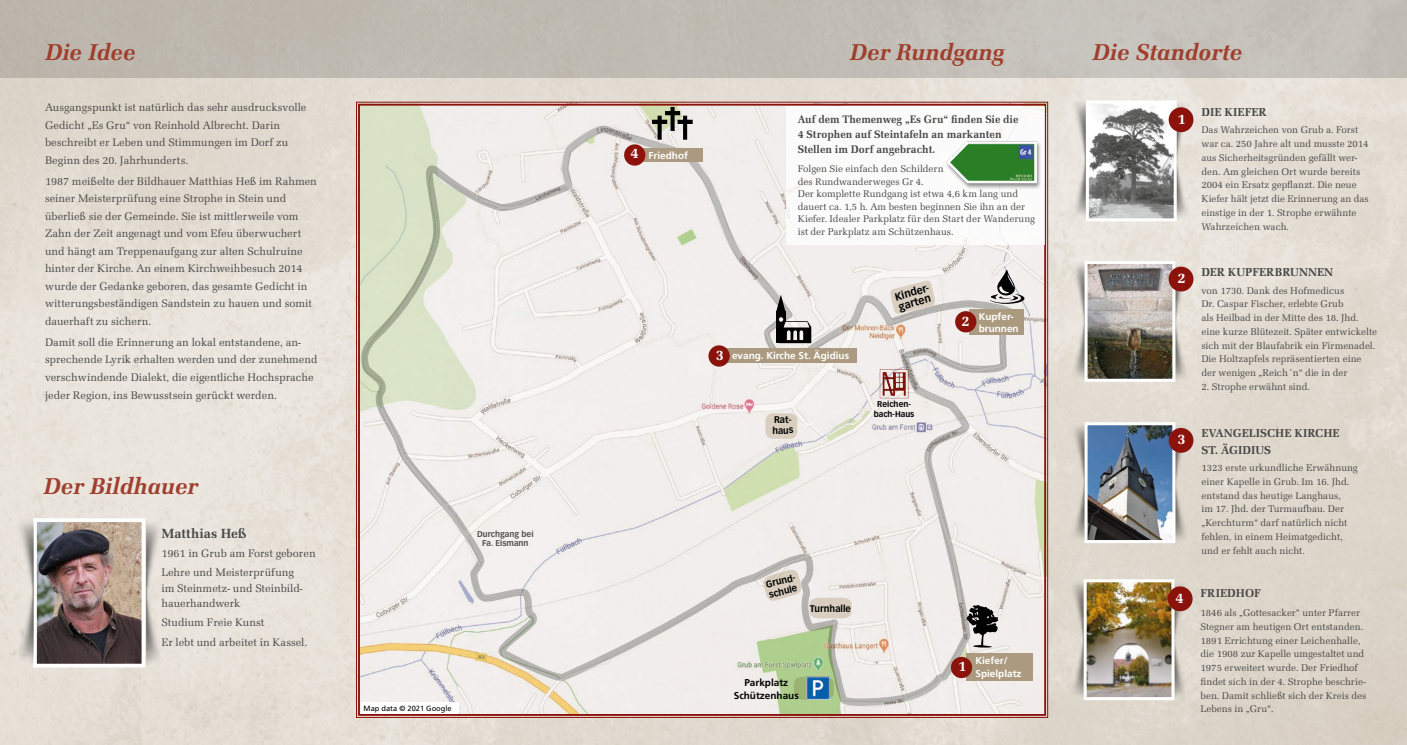
<style>
.page{position:relative;width:1407px;height:745px;background:#fff}
.page>*{position:absolute;margin:0;border:0;box-sizing:border-box;transform-origin:0 0}
.t1{font:italic 700 23.75px "Latino URW";color:#a03f2d}
.t2{font:700 15px "Latino URW";color:#fff}
.t3{font:700 13.75px "Latino URW";color:#484847}
.t4{font:700 11.88px/16.2px "Latino URW";color:#484847}
.t5{font:11.25px/17.5px "Latino URW";color:#484847}
.t6{font:700 11.25px/15px "Latino URW";color:#484847}
.t7{font:700 10.62px/10.6px "Vectora LH";color:#000}
.t8{font:10px/13.8px "Latino URW";color:#484847}
.t9{font:700 10px/12px "Frutiger";color:#fff}
.t10{font:700 10px/12px "Frutiger";color:#000;text-align:center}
.t11{font:700 9.38px/10.6px "Vectora LH";color:#000}
.t12{font:700 8.25px/9.4px "Vectora LH";color:#565655;text-align:center}
.t13{font:700 8.25px/9.4px "Vectora LH";color:#000;text-align:center}
.t14{font:7.5px "Frutiger";color:#000}
.s1{font-family:"Minion Pro"}
.s2{font-family:"Latino URW";font-size:15px}
</style>
<div class="page">
<img style="left:0;top:78px;width:1407px;height:666px">
<div style="left:0;top:0;width:1407px;height:78px;background:linear-gradient(to right,#bbb5ab,#c7c3bd)"></div>
<img style="left:50px;top:523px;width:65px;height:139px">
<div style="left:33px;top:518px;width:112px;height:149px;border:4px solid #fff"></div>
<img style="left:115px;top:511px;width:46px;height:166px">
<img style="left:4px;top:511px;width:46px;height:166px">
<img style="left:1149px;top:256px;width:37px;height:134px">
<img style="left:1061px;top:256px;width:38px;height:134px">
<img style="left:1088px;top:265px;width:83px;height:112px">
<div style="left:1084px;top:261px;width:91px;height:120px;border:3px solid #fff"></div>
<div style="left:1168px;top:266px;width:25px;height:25px;background:#8b130c;border-radius:50%"></div>
<img style="left:1149px;top:417px;width:37px;height:134px">
<img style="left:1061px;top:417px;width:38px;height:134px">
<img style="left:1088px;top:426px;width:83px;height:112px">
<div style="left:1084px;top:422px;width:91px;height:120px;border:3px solid #fff"></div>
<div style="left:1168px;top:427px;width:25px;height:25px;background:#8b130c;border-radius:50%"></div>
<img style="left:1148px;top:574px;width:37px;height:134px">
<img style="left:1060px;top:574px;width:38px;height:134px">
<img style="left:1087px;top:583px;width:83px;height:112px">
<div style="left:1083px;top:579px;width:91px;height:120px;border:3px solid #fff"></div>
<div style="left:1168px;top:586px;width:24px;height:25px;background:#8b130c;border-radius:50%"></div>
<svg style="left:356px;top:101px;width:692px;height:616px"></svg>
<div style="left:670px;top:107px;width:5px;height:24px;background:#020202"></div>
<svg style="left:360px;top:111px;width:613px;height:599px"></svg>
<hr style="left:716px;top:323px;width:4px;height:12px;background:#f2efee;border-radius:2px">
<svg style="left:762px;top:270px;width:263px;height:377px"></svg>
<svg style="left:794px;top:676px;width:40px;height:23px"></svg>
<img style="left:1152px;top:95px;width:37px;height:134px">
<img style="left:1061px;top:95px;width:37px;height:134px">
<img style="left:1090px;top:104px;width:82px;height:113px">
<div style="left:1086px;top:100px;width:90px;height:121px;border:3px solid #fff"></div>
<div style="left:1168px;top:107px;width:25px;height:25px;background:#8b130c;border-radius:50%"></div>
<div style="left:361px;top:702px;width:98px;height:11px;background:#fff"></div>
<div style="left:786px;top:106px;width:258px;height:139px;background:#fff"></div>
<div style="left:722px;top:348px;width:134px;height:15px;background:#ab9a7f"></div>
<div style="left:708px;top:345px;width:22px;height:21px;background:#8b130c;border-radius:50%"></div>
<div style="left:638px;top:148px;width:64px;height:13px;background:#ab9a7f"></div>
<div style="left:624px;top:144px;width:21px;height:21px;background:#8b130c;border-radius:50%"></div>
<div style="left:969px;top:309px;width:54px;height:25px;background:#ab9a7f"></div>
<div style="left:955px;top:311px;width:21px;height:21px;background:#8b130c;border-radius:50%"></div>
<div style="left:966px;top:653px;width:66px;height:27px;background:#ab9a7f"></div>
<img style="left:807px;top:676px;width:23px;height:23px">
<div style="left:951px;top:656px;width:21px;height:21px;background:#8b130c;border-radius:50%"></div>
<div style="left:945px;top:140px;width:97px;height:49px;background:#000;opacity:.45"></div>
<img style="left:945px;top:140px;width:97px;height:44px">
<h1 class="t1" style="left:45px;top:37px;width:92px">Die Idee</h1>
<p class="t5" style="left:45px;top:99px;width:263px">Ausgangspunkt ist natürlich das sehr ausdrucksvolle Gedicht „Es Gru“ von Reinhold Albrecht. Darin beschreibt er Leben und Stimmungen im Dorf zu Beginn des 20. Jahrhunderts.</p>
<p class="t5" style="left:45px;top:172px;width:273px">1987 meißelte der Bildhauer Matthias Heß im Rahmen seiner Meisterprüfung eine Strophe in Stein und überließ sie der Gemeinde. Sie ist mittlerweile vom Zahn der Zeit angenagt und vom Efeu überwuchert und hängt am Treppenaufgang zur alten Schulruine hinter der Kirche. An einem Kirchweihbesuch 2014 wurde der Gedanke geboren, das gesamte Gedicht in witterungsbeständigen Sandstein zu hauen und somit dauerhaft zu sichern.</p>
<p class="t5" style="left:45px;top:333px;width:274px">Damit soll die Erinnerung an lokal entstandene, an&shy;sprechende Lyrik erhalten werden und der zunehmend verschwindende Dialekt, die eigentliche Hochsprache jeder Region, ins Bewusstsein gerückt werden<span class="s1">.</span></p>
<h1 class="t1" style="left:43px;top:471px;width:156px">Der Bildhauer</h1>
<h3 class="t3" style="left:161px;top:524px;width:86px">Matthias Heß</h3>
<p class="t5" style="left:161px;top:543px;width:156px;line-height:19.1px">1961 in Grub am Forst geboren<br>Lehre und Meisterprüfung</p>
<p class="t5" style="left:161px;top:579px;width:143px;line-height:15.6px">im Steinmetz- und Steinbild&shy;hauerhandwerk</p>
<p class="t5" style="left:161px;top:612px;width:147px;line-height:19.1px">Studium Freie Kunst<br>Er lebt und arbeitet in Kassel.</p>
<p class="t12" style="left:477px;top:528px;width:58px">Durchgang bei<br>Fa. Eismann</p>
<p class="t14" style="left:364px;top:704px;width:90px">Map data © 2021 Google</p>
<p class="t9" style="left:631px;top:149px;width:59px"><span class="s2">4</span> Friedhof</p>
<h1 class="t1" style="left:850px;top:37px;width:156px">Der Rundgang</h1>
<p class="t6" style="left:798px;top:111px;width:222px">Auf dem Themenweg „Es Gru“ finden Sie die<br>4 Strophen auf Steintafeln an markanten<br>Stellen im Dorf angebracht.</p>
<p class="t8" style="left:798px;top:162px;width:239px;line-height:12.5px">Folgen Sie einfach den Schildern<br>des Rundwanderweges Gr 4.<br>Der komplette Rundgang ist etwa 4,6 km lang und dauert ca. 1,5 h. Am besten beginnen Sie ihn an der Kiefer. Idealer Parkplatz für den Start der Wanderung ist der Parkplatz am Schützenhaus.</p>
<p class="t9" style="left:716px;top:350px;width:135px"><span class="s2">3</span> evang. Kirche St. Ägidius</p>
<p class="t11" style="left:772px;top:414px;width:23px;rotate:-1deg">Rat&shy;haus</p>
<p class="t7" style="left:893px;top:292px;width:37px;rotate:-16deg">Kinder&shy;garten</p>
<p class="t13" style="left:874px;top:399px;width:42px">Reichen&shy;bach-Haus</p>
<h2 class="t2" style="left:961px;top:311px;width:10px">2</h2>
<p class="t9" style="left:978px;top:310px;width:41px">Kupfer&shy;brunnen</p>
<p class="t11" style="left:765px;top:579px;width:32px;rotate:-14deg">Grund&shy;schule</p>
<p class="t11" style="left:810px;top:603px;width:43px">Turnhalle</p>
<p class="t10" style="left:734px;top:676px;width:66px">Parkplatz<br>Schützenhaus</p>
<h2 class="t2" style="left:958px;top:656px;width:10px">1</h2>
<p class="t9" style="left:975px;top:654px;width:48px">Kiefer/<br>Spielplatz</p>
<h1 class="t1" style="left:1092px;top:37px;width:151px">Die Standorte</h1>
<h2 class="t2" style="left:1177px;top:110px;width:10px">1</h2>
<p class="t4" style="left:1201px;top:104px;width:67px">DIE KIEFER</p>
<p class="t8" style="left:1201px;top:123px;width:169px">Das Wahrzeichen von Grub a. Forst war ca. 250 Jahre alt und musste 2014 aus Sicherheitsgründen gefällt wer&shy;den. Am gleichen Ort wurde bereits 2004 ein Ersatz gepflanzt. Die neue Kiefer hält jetzt die Erinnerung an das einstige in der 1. Strophe erwähnte Wahrzeichen wach.</p>
<h2 class="t2" style="left:1177px;top:268px;width:10px">2</h2>
<p class="t4" style="left:1201px;top:264px;width:133px">DER KUPFERBRUNNEN</p>
<p class="t8" style="left:1201px;top:283px;width:177px">von 1730. Dank des Hofmedicus<br>Dr. Caspar Fischer, erlebte Grub<br>als Heilbad in der Mitte des 18. Jhd. eine kurze Blütezeit. Später entwickelte sich mit der Blaufabrik ein Firmenadel.<br>Die Holtzapfels repräsentierten eine der wenigen „Reich´n“ die in der</p>
<p class="t8" style="left:1201px;top:379px;width:110px">2. Strophe erwähnt sind.</p>
<h2 class="t2" style="left:1177px;top:429px;width:10px">3</h2>
<p class="t4" style="left:1201px;top:425px;width:140px">EVANGELISCHE KIRCHE<br>ST. ÄGIDIUS</p>
<p class="t8" style="left:1201px;top:460px;width:158px">1323 erste urkundliche Erwähnung einer Kapelle in Grub. Im 16. Jhd. entstand das heutige Langhaus,<br>im 17. Jhd. der Turmaufbau. Der „Kerchturm“ darf natürlich nicht fehlen, in einem Heimatgedicht, und er fehlt auch nicht.</p>
<h2 class="t2" style="left:1175px;top:589px;width:10px">4</h2>
<p class="t4" style="left:1200px;top:584px;width:62px">FRIEDHOF</p>
<p class="t8" style="left:1200px;top:605px;width:167px">1846 als „Gottesacker“ unter Pfarrer Stegner am heutigen Ort entstanden.<br>1891 Errichtung einer Leichenhalle, die 1908 zur Kapelle umgestaltet und 1975 erweitert wurde. Der Friedhof findet sich in der 4. Strophe beschrie&shy;ben. Damit schließt sich der Kreis des Lebens in „Gru“.</p>
</div>
